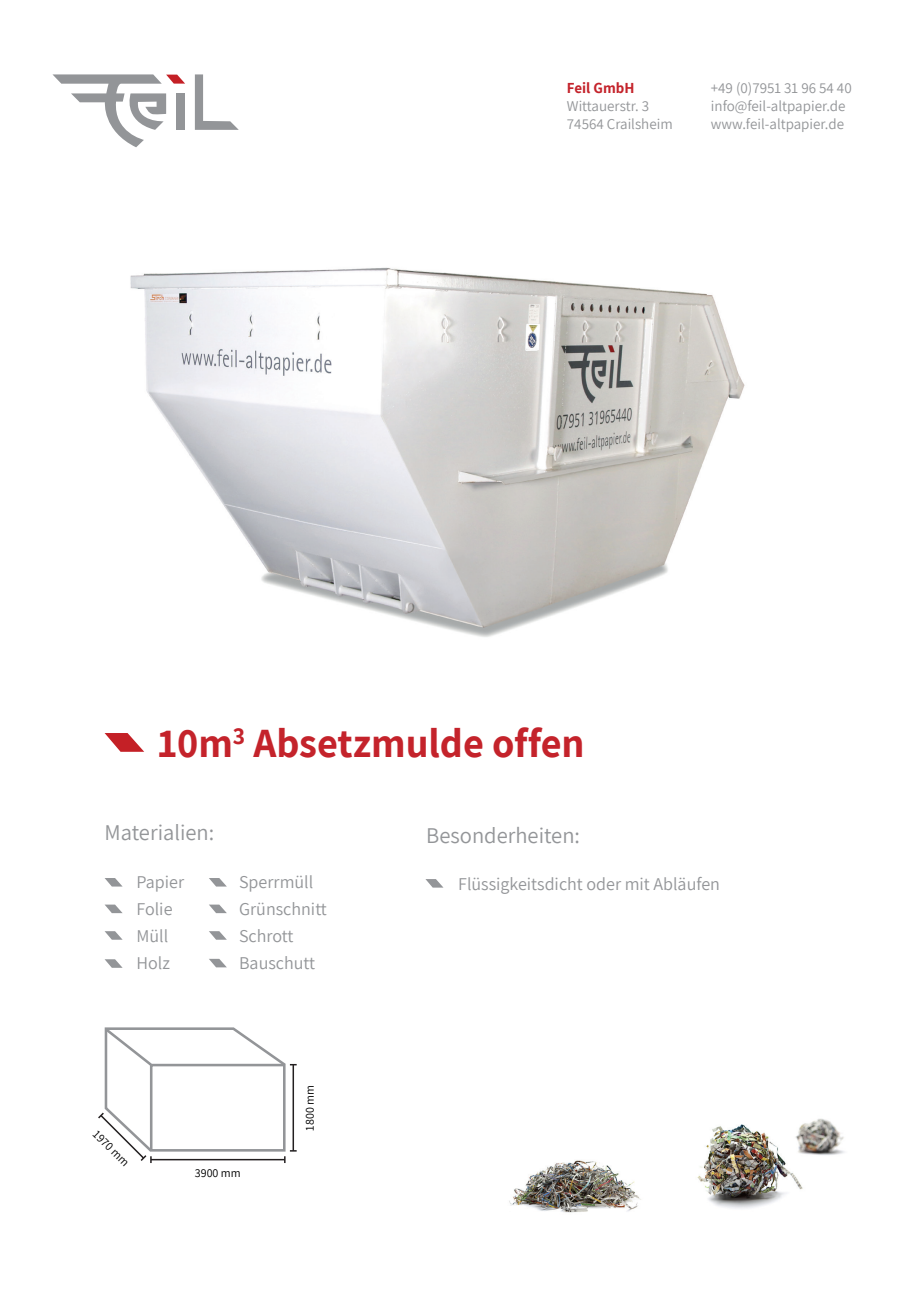
<style>
.page{position:relative;width:919px;height:1289px;background:#fff}
.page>*{position:absolute;margin:0;border:0;box-sizing:border-box;transform-origin:0 0}
.t1{font:700 40.5px "Assistant";color:#c4232b}
.t2{font:22.5px "Assistant";color:#939598}
.t3{font:18px/27px "Assistant";color:#939598}
.t4{font:15px/18px "Assistant";color:#939598}
.t5{font:700 15px "Assistant";color:#c4232b}
.t6{font:12px "Assistant";color:#000001}
</style>
<div class="page">
<img style="left:509px;top:1118px;width:336px;height:95px">
<svg style="left:52px;top:74px;width:133px;height:73px"></svg>
<div style="left:176px;top:93px;width:9px;height:37px;background:#939598"></div>
<svg style="left:195px;top:74px;width:44px;height:56px"></svg>
<svg style="left:105px;top:733px;width:39px;height:18px"></svg>
<svg style="left:425px;top:879px;width:18px;height:8px"></svg>
<svg style="left:105px;top:878px;width:17px;height:8px"></svg>
<svg style="left:105px;top:904px;width:18px;height:9px"></svg>
<svg style="left:105px;top:931px;width:17px;height:8px"></svg>
<svg style="left:105px;top:959px;width:17px;height:8px"></svg>
<img style="left:130px;top:267px;width:615px;height:370px">
<svg style="left:209px;top:878px;width:17px;height:8px"></svg>
<svg style="left:209px;top:904px;width:18px;height:9px"></svg>
<svg style="left:209px;top:931px;width:17px;height:8px"></svg>
<svg style="left:98px;top:1027px;width:198px;height:135px"></svg>
<div style="left:150px;top:1063px;width:135px;height:88px;background:#fff;border:3px solid #939598"></div>
<svg style="left:209px;top:958px;width:18px;height:9px"></svg>
<p class="t5" style="left:567px;top:78px;width:69px">Feil GmbH</p>
<p class="t4" style="left:567px;top:96px;width:107px">Wittauerstr. 3<br>74564 Crailsheim</p>
<p class="t4" style="left:710px;top:78px;width:142px">+49 (0)7951 31 96 54 40 info@feil-altpapier.de www.feil-altpapier.de</p>
<h1 class="t1" style="left:158px;top:715px;width:428px">10m<sup>3</sup> Absetzmulde offen</h1>
<h2 class="t2" style="left:105px;top:817px;width:111px">Materialien:</h2>
<p class="t3" style="left:136px;top:868px;width:49px">Papier<br>Folie<br>Müll<br>Holz</p>
<p class="t3" style="left:239px;top:867px;width:89px">Sperrmüll<br>Grünschnitt<br>Schrott<br>Bauschutt</p>
<p class="t6" style="left:101px;top:1126px;width:47px;rotate:45deg">1970 mm</p>
<p class="t6" style="left:195px;top:1164px;width:47px">3900 mm</p>
<p class="t6" style="left:301px;top:1130px;width:47px;rotate:-90deg">1800 mm</p>
<h2 class="t2" style="left:426px;top:819px;width:155px">Besonderheiten:</h2>
<p class="t3" style="left:458px;top:870px;width:263px">Flüssigkeitsdicht oder mit Abläufen</p>
</div>
